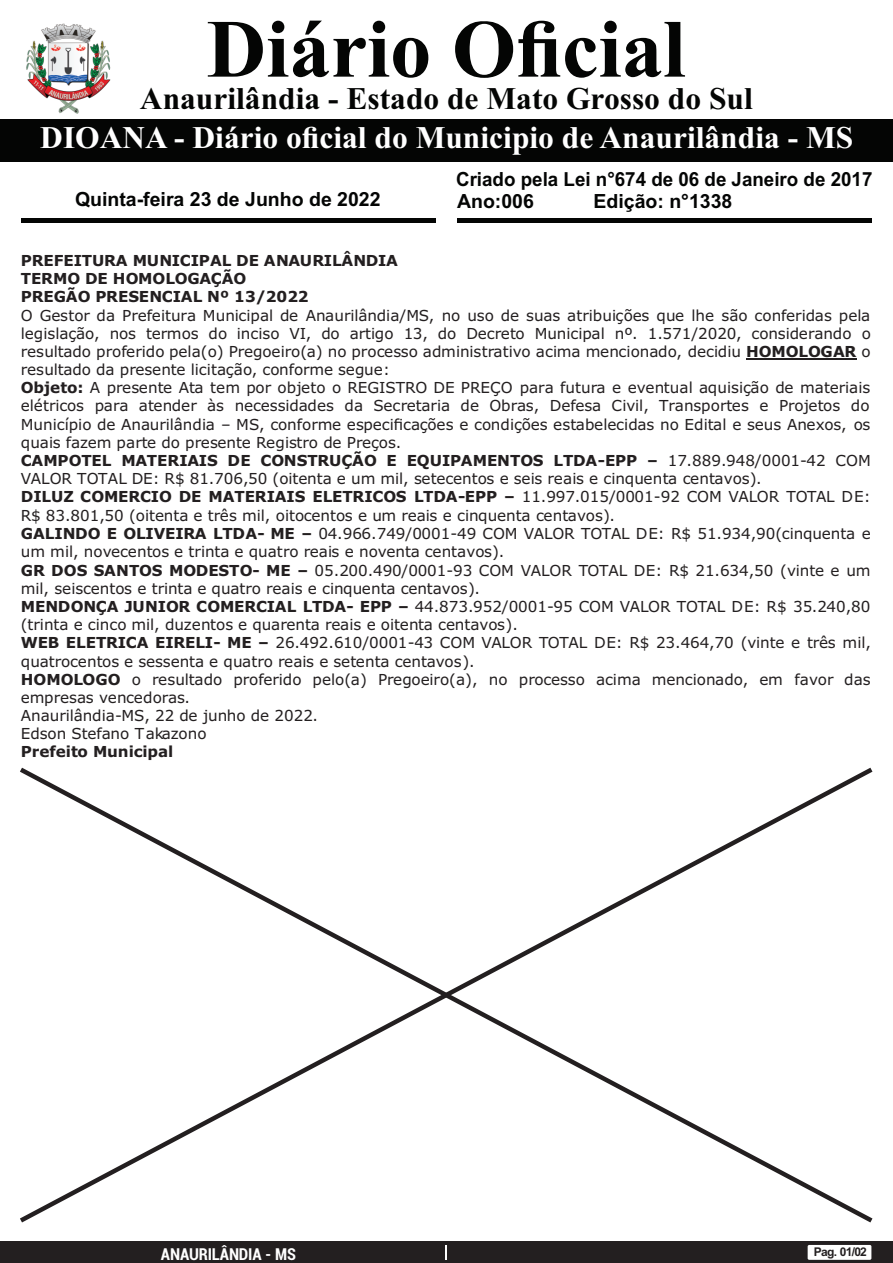
<style>
.page{position:relative;width:893px;height:1263px;background:#fff}
.page>*{position:absolute;margin:0;border:0;box-sizing:border-box;transform-origin:0 0}
.t1{font:700 82.5px "Times New Roman";color:#040504}
.t2{font:700 31.5px "Times New Roman";color:#fff}
.t3{font:700 31.5px "Times New Roman";color:#040504}
.t4{font:700 19.5px "Arial";color:#040504}
.t5{font:700 19.5px "Arial";color:#040504;scale:.96 1}
.t6{font:700 condensed 16.5px "Roboto";letter-spacing:-.01em;color:#fff}
.t7{font:15.15px/18.1px "Verdana";color:#231f20}
.t8{font:700 15.15px/18.1px "Verdana";letter-spacing:-.005em;color:#231f20}
.t9{font:700 12px "Arial";letter-spacing:-.055em;color:#231f20}
.s1{font-weight:700}
</style>
<div class="page">
<div style="left:0;top:1242px;width:893px;height:21px;background:#231f20"></div>
<svg style="left:446px;top:1245px;width:1px;height:15px"></svg>
<div style="left:808px;top:1245px;width:63px;height:15px;background:#fff;border-radius:2px"></div>
<div style="left:0;top:119px;width:893px;height:42px;background:#040504"></div>
<hr style="left:21px;top:218px;width:415px;height:4px;background:#040504">
<hr style="left:457px;top:218px;width:415px;height:4px;background:#040504">
<img style="left:26px;top:23px;width:85px;height:91px">
<hr style="left:746px;top:358px;width:111px;height:2px;background:#231f20">
<svg style="left:20px;top:767px;width:853px;height:456px"></svg>
<h1 class="t1" style="left:207px;top:21px;width:480px">Diário Oficial</h1>
<h2 class="t3" style="left:140px;top:88px;width:614px">Anaurilândia - Estado de Mato Grosso do Sul</h2>
<h2 class="t2" style="left:40px;top:126px;width:814px">DIOANA - Diário oficial do Municipio de Anaurilândia - MS</h2>
<p class="t5" style="left:456px;top:172px;width:435px">Criado pela Lei n°674 de 06 de Janeiro de 2017</p>
<p class="t4" style="left:75px;top:192px;width:307px">Quinta-feira 23 de Junho de 2022</p>
<p class="t4" style="left:457px;top:193px;width:78px">Ano:006</p>
<p class="t4" style="left:593px;top:193px;width:140px">Edição: n°1338</p>
<p class="t8" style="left:21px;top:253px;width:379px">PREFEITURA MUNICIPAL DE ANAURILÂNDIA<br>TERMO DE HOMOLOGAÇÃO<br>PREGÃO PRESENCIAL Nº 13/2022</p>
<p class="t7" style="left:21px;top:307px;width:852px">O Gestor da Prefeitura Municipal de Anaurilândia/MS, no uso de suas atribuições que lhe são conferidas pela legislação, nos termos do inciso VI, do artigo 13, do Decreto Municipal nº. 1.571/2020, considerando o resultado proferido pela(o) Pregoeiro(a) no processo administrativo acima mencionado, decidiu <span class="s1">HOMOLOGAR</span> o resultado da presente licitação, conforme segue:<br><span class="s1">Objeto:</span> A presente Ata tem por objeto o REGISTRO DE PREÇO para futura e eventual aquisição de materiais elétricos para atender às necessidades da Secretaria de Obras, Defesa Civil, Transportes e Projetos do Município de Anaurilândia – MS, conforme especificações e condições estabelecidas no Edital e seus Anexos, os quais fazem parte do presente Registro de Preços.<br><span class="s1">CAMPOTEL MATERIAIS DE CONSTRUÇÃO E EQUIPAMENTOS LTDA-EPP –</span> 17.889.948/0001-42 COM VALOR TOTAL DE: R$ 81.706,50 (oitenta e um mil, setecentos e seis reais e cinquenta centavos).<br><span class="s1">DILUZ COMERCIO DE MATERIAIS ELETRICOS LTDA-EPP –</span> 11.997.015/0001-92 COM VALOR TOTAL DE:<br>R$ 83.801,50 (oitenta e três mil, oitocentos e um reais e cinquenta centavos).<br><span class="s1">GALINDO E OLIVEIRA LTDA- ME –</span> 04.966.749/0001-49 COM VALOR TOTAL DE: R$ 51.934,90(cinquenta e um mil, novecentos e trinta e quatro reais e noventa centavos).<br><span class="s1">GR DOS SANTOS MODESTO- ME –</span> 05.200.490/0001-93 COM VALOR TOTAL DE: R$ 21.634,50 (vinte e um mil, seiscentos e trinta e quatro reais e cinquenta centavos).<br><span class="s1">MENDONÇA JUNIOR COMERCIAL LTDA- EPP –</span> 44.873.952/0001-95 COM VALOR TOTAL DE: R$ 35.240,80 (trinta e cinco mil, duzentos e quarenta reais e oitenta centavos).<br><span class="s1">WEB ELETRICA EIRELI- ME –</span> 26.492.610/0001-43 COM VALOR TOTAL DE: R$ 23.464,70 (vinte e três mil, quatrocentos e sessenta e quatro reais e setenta centavos).<br><span class="s1">HOMOLOGO</span> o resultado proferido pelo(a) Pregoeiro(a), no processo acima mencionado, em favor das empresas vencedoras.<br>Anaurilândia-MS, 22 de junho de 2022.<br>Edson Stefano Takazono</p>
<p class="t8" style="left:21px;top:744px;width:154px">Prefeito Municipal</p>
<p class="t6" style="left:161px;top:1247px;width:136px">ANAURILÂNDIA - MS</p>
<p class="t9" style="left:814px;top:1247px;width:55px">Pag. 01/02</p>
</div>
